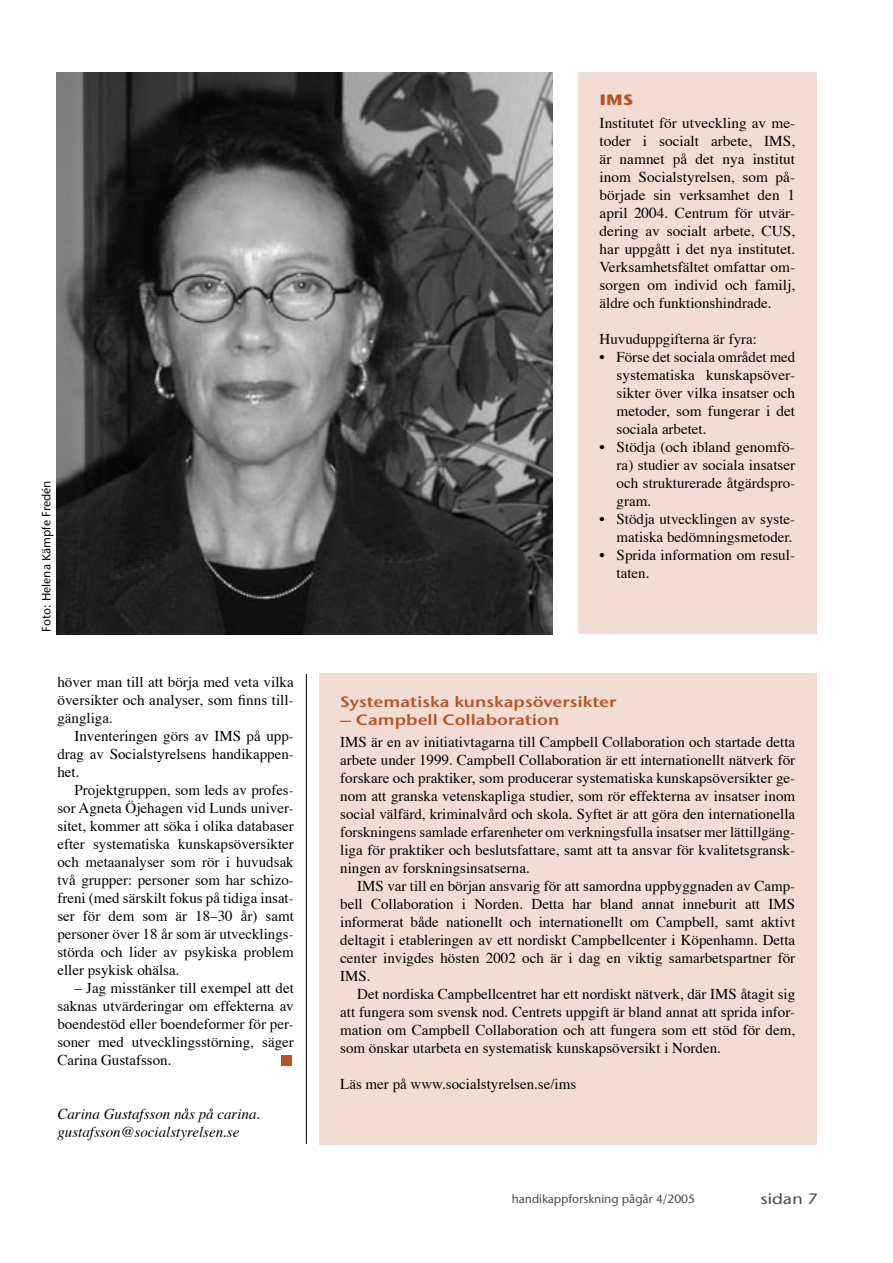
<style>
.page{position:relative;width:893px;height:1263px;background:#fff}
.page>*{position:absolute;margin:0;border:0;box-sizing:border-box;transform-origin:0 0}
.t1{font:15px/18px "Times";color:#000;text-align:justify}
.t2{font:italic 15px/18px "Times";color:#000}
.t3{font:15px "Stone Sans ITC Semi";color:#b85324;scale:1.2 1}
.t4{font:500 15px "Stone Sans ITC";color:#484848;scale:1.2 1}
.t5{font:700 15px "Stone Sans ITC";color:#b85324;scale:1.2 1}
.t6{font:500 12px "Stone Sans ITC";color:#484848}
.t7{font:500 12px "Stone Sans ITC";color:#000}
</style>
<div class="page">
<hr style="left:306px;top:74px;width:1px;height:1070px;background:#000">
<div style="left:56px;top:73px;width:762px;height:601px;background:#fff"></div>
<div style="left:281px;top:1055px;width:10px;height:10px;background:#b85324"></div>
<div style="left:578px;top:72px;width:238px;height:562px;background:#f1ddd3"></div>
<div style="left:319px;top:674px;width:497px;height:470px;background:#f1ddd3"></div>
<img style="left:57px;top:72px;width:496px;height:562px">
<p class="t7" style="left:39px;top:631px;width:153px;rotate:-90deg">Foto: Helena Kämpfe Fredén</p>
<p class="t1" style="left:57px;top:674px;width:238px">höver man till att börja med veta vilka översikter och analyser, som finns till&shy;gängliga.</p>
<p class="t1" style="left:57px;top:728px;width:238px;text-indent:17px">Inventeringen görs av IMS på upp&shy;drag av Socialstyrelsens handikappen&shy;het.</p>
<p class="t1" style="left:57px;top:782px;width:238px;text-indent:17px">Projektgruppen, som leds av profes&shy;sor Agneta Öjehagen vid Lunds univer&shy;sitet, kommer att söka i olika databaser efter systematiska kunskapsöversikter och metaanalyser som rör i huvudsak två grupper: personer som har schizo&shy;freni (med särskilt fokus på tidiga insat&shy;ser för dem som är 18–30 år) samt personer över 18 år som är utvecklings&shy;störda och lider av psykiska problem eller psykisk ohälsa.</p>
<p class="t1" style="left:57px;top:980px;width:238px;text-indent:17px">– Jag misstänker till exempel att det saknas utvärderingar om effekterna av boendestöd eller boendeformer för per&shy;soner med utvecklingsstörning, säger Carina Gustafsson.</p>
<p class="t2" style="left:57px;top:1106px;width:204px">Carina Gustafsson nås på carina. gustafsson@socialstyrelsen.se</p>
<p class="t5" style="left:600px;top:91px;width:30px">IMS</p>
<p class="t1" style="left:600px;top:115px;width:197px">Institutet för utveckling av me&shy;toder i socialt arbete, IMS, är namnet på det nya institut inom Socialstyrelsen, som på&shy;började sin verksamhet den 1 april 2004. Centrum för utvär&shy;dering av socialt arbete, CUS, har uppgått i det nya institutet.<br>Verksamhetsfältet omfattar om&shy;sorgen om individ och familj, äldre och funktionshindrade.</p>
<p class="t1" style="left:600px;top:331px;width:159px">Huvuduppgifterna är fyra:</p>
<p class="t1" style="left:617px;top:349px;width:180px;text-indent:-17px">• Förse det sociala området med systematiska kunskapsöver&shy;sikter över vilka insatser och metoder, som fungerar i det sociala arbetet.</p>
<p class="t1" style="left:617px;top:439px;width:180px;text-indent:-17px">• Stödja (och ibland genomfö&shy;ra) studier av sociala insatser och strukturerade åtgärdspro&shy;gram.</p>
<p class="t1" style="left:600px;top:511px;width:197px;text-align:right">• Stödja utvecklingen av syste&shy;matiska bedömningsmetoder.</p>
<p class="t1" style="left:617px;top:547px;width:180px;text-indent:-17px">• Sprida information om resul&shy;taten.</p>
<p class="t3" style="left:340px;top:692px;width:232px">Systematiska kunskapsöversikter</p>
<p class="t3" style="left:340px;top:710px;width:184px">– Campbell Collaboration</p>
<p class="t1" style="left:340px;top:734px;width:457px">IMS är en av initiativtagarna till Campbell Collaboration och startade detta arbete under 1999. Campbell Collaboration är ett internationellt nätverk för forskare och praktiker, som producerar systematiska kunskapsöversikter ge&shy;nom att granska vetenskapliga studier, som rör effekterna av insatser inom social välfärd, kriminalvård och skola. Syftet är att göra den internationella forskningens samlade erfarenheter om verkningsfulla insatser mer lättillgäng&shy;liga för praktiker och beslutsfattare, samt att ta ansvar för kvalitetsgransk&shy;ningen av forskningsinsatserna.</p>
<p class="t1" style="left:340px;top:878px;width:456px;text-indent:17px">IMS var till en början ansvarig för att samordna uppbyggnaden av Camp&shy;bell Collaboration i Norden. Detta har bland annat inneburit att IMS informerat både nationellt och internationellt om Campbell, samt aktivt deltagit i etableringen av ett nordiskt Campbellcenter i Köpenhamn. Detta center invigdes hösten 2002 och är i dag en viktig samarbetspartner för IMS.</p>
<p class="t1" style="left:340px;top:986px;width:456px;text-indent:17px">Det nordiska Campbellcentret har ett nordiskt nätverk, där IMS åtagit sig att fungera som svensk nod. Centrets uppgift är bland annat att sprida infor&shy;mation om Campbell Collaboration och att fungera som ett stöd för dem, som önskar utarbeta en systematisk kunskapsöversikt i Norden.</p>
<p class="t1" style="left:340px;top:1076px;width:238px">Läs mer på www.socialstyrelsen.se/ims</p>
<p class="t6" style="left:512px;top:1191px;width:185px">handikappforskning pågår 4/2005</p>
<p class="t4" style="left:760px;top:1189px;width:49px">sidan 7</p>
</div>
